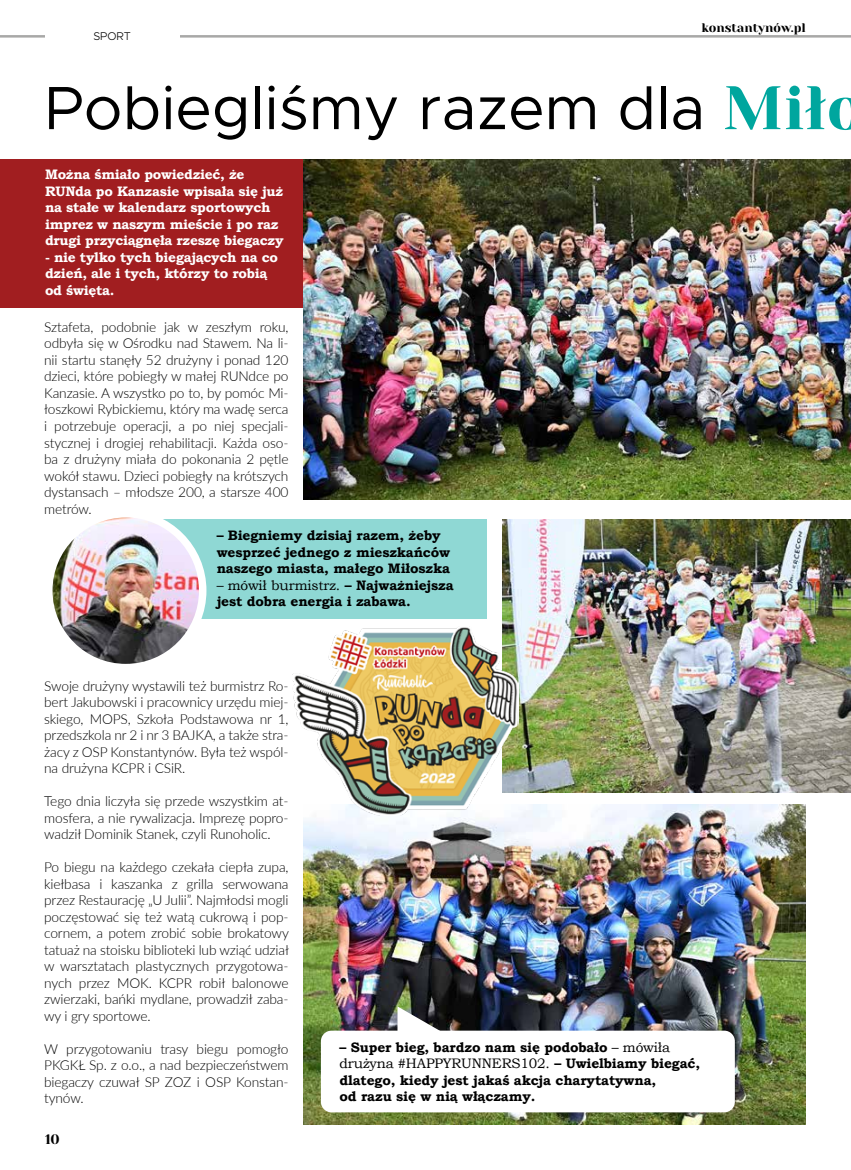
<style>
.page{position:relative;width:851px;height:1170px;background:#fff}
.page>*{position:absolute;margin:0;border:0;box-sizing:border-box;transform-origin:0 0}
.t1{font:61.25px "Metropolis";color:#000}
.t2{font:300 13.75px/16.5px "Lato";letter-spacing:-.01em;color:#000;text-align:justify}
.t3{font:700 13.75px/16.5px "Bookman Old Style";letter-spacing:-.01em;color:#000}
.t4{font:700 13.75px/16.5px "Bookman Old Style";letter-spacing:-.02em;color:#fff}
.t5{font:13.75px "Yeseva One";color:#000}
.t6{font:12.5px "Yeseva One";color:#000}
.t7{font:300 11.25px "Metropolis";color:#000}
.s1{font-family:"Yeseva One";color:#00a69e}
.s2{font-weight:400}
</style>
<div class="page">
<hr style="left:0;top:35px;width:850px;height:3px;background:#a8a8a7">
<div style="left:0;top:159px;width:338px;height:148px;background:#a11e20"></div>
<div style="left:45px;top:31px;width:134px;height:11px;background:#fff"></div>
<img style="left:304px;top:804px;width:501px;height:319px">
<img style="left:304px;top:159px;width:546px;height:341px">
<div style="left:162px;top:518px;width:324px;height:100px;background:#8fd8d4"></div>
<img style="left:49px;top:513px;width:154px;height:154px;border-radius:77px">
<div style="left:45px;top:510px;width:161px;height:161px;border:8px solid #fff;border-radius:50%"></div>
<div style="left:321px;top:1030px;width:413px;height:82px;background:#fff;border-radius:11px"></div>
<svg style="left:397px;top:1006px;width:60px;height:25px"></svg>
<img style="left:502px;top:519px;width:348px;height:273px">
<img style="left:292px;top:627px;width:226px;height:188px">
<p class="t7" style="left:93px;top:29px;width:39px">SPORT</p>
<p class="t6" style="left:701px;top:20px;width:106px">konstantynów.pl</p>
<h1 class="t1" style="left:44px;top:70px;width:821px">Pobiegliśmy razem dla <span class="s1">Miło</span></h1>
<p class="t4" style="left:45px;top:166px;width:240px">Można śmiało powiedzieć, że<br>RUNda po Kanzasie wpisała się już na stałe w kalendarz sportowych imprez w naszym mieście i po raz drugi przyciągnęła rzeszę biegaczy</p>
<p class="t4" style="left:45px;top:248px;width:234px">- nie tylko tych biegających na co dzień, ale i tych, którzy to robią od święta.</p>
<p class="t2" style="left:44px;top:318px;width:246px">Sztafeta, podobnie jak w zeszłym roku, odbyła się w Ośrodku nad Stawem. Na li&shy;nii startu stanęły 52 drużyny i ponad 120 dzieci, które pobiegły w małej RUNdce po Kanzasie. A wszystko po to, by pomóc Mi&shy;łoszkowi Rybickiemu, który ma wadę serca i potrzebuje operacji, a po niej specjali&shy;stycznej i drogiej rehabilitacji. Każda oso&shy;ba z drużyny miała do pokonania 2 pętle wokół stawu. Dzieci pobiegły na krótszych dystansach – młodsze 200, a starsze 400 metrów.</p>
<p class="t3" style="left:217px;top:527px;width:235px">– Biegniemy dzisiaj razem, żeby wesprzeć jednego z mieszkańców naszego miasta, małego Miłoszka</p>
<p class="t3" style="left:217px;top:576px;width:238px"><span class="s2">– mówił burmistrz.</span> – Najważniejsza jest dobra energia i zabawa.</p>
<p class="t2" style="left:44px;top:676px;width:246px">Swoje drużyny wystawili też burmistrz Ro&shy;bert Jakubowski i pracownicy urzędu miej&shy;skiego, MOPS, Szkoła Podstawowa nr 1, przedszkola nr 2 i nr 3 BAJKA, a także stra&shy;żacy z OSP Konstantynów. Była też wspól&shy;na drużyna KCPR i CSiR.</p>
<p class="t2" style="left:44px;top:792px;width:246px">Tego dnia liczyła się przede wszystkim at&shy;mosfera, a nie rywalizacja. Imprezę popro&shy;wadził Dominik Stanek, czyli Runoholic.</p>
<p class="t2" style="left:44px;top:858px;width:246px">Po biegu na każdego czekała ciepła zupa, kiełbasa i kaszanka z grilla serwowana przez Restaurację „U Julii”. Najmłodsi mogli poczęstować się też watą cukrową i pop&shy;cornem, a potem zrobić sobie brokatowy tatuaż na stoisku biblioteki lub wziąć udział w warsztatach plastycznych przygotowa&shy;nych przez MOK. KCPR robił balonowe zwierzaki, bańki mydlane, prowadził zaba&shy;wy i gry sportowe.</p>
<p class="t2" style="left:44px;top:1039px;width:246px">W przygotowaniu trasy biegu pomogło PKGKŁ Sp. z o.o., a nad bezpieczeństwem biegaczy czuwał SP ZOZ i OSP Konstan&shy;tynów.</p>
<p class="t5" style="left:45px;top:1130px;width:16px">10</p>
<p class="t3" style="left:339px;top:1038px;width:362px">– Super bieg, bardzo nam się podobało <span class="s2">– mówiła drużyna #HAPPYRUNNERS102.</span> – Uwielbiamy biegać, dlatego, kiedy jest jakaś akcja charytatywna,<br>od razu się w nią włączamy.</p>
</div>
